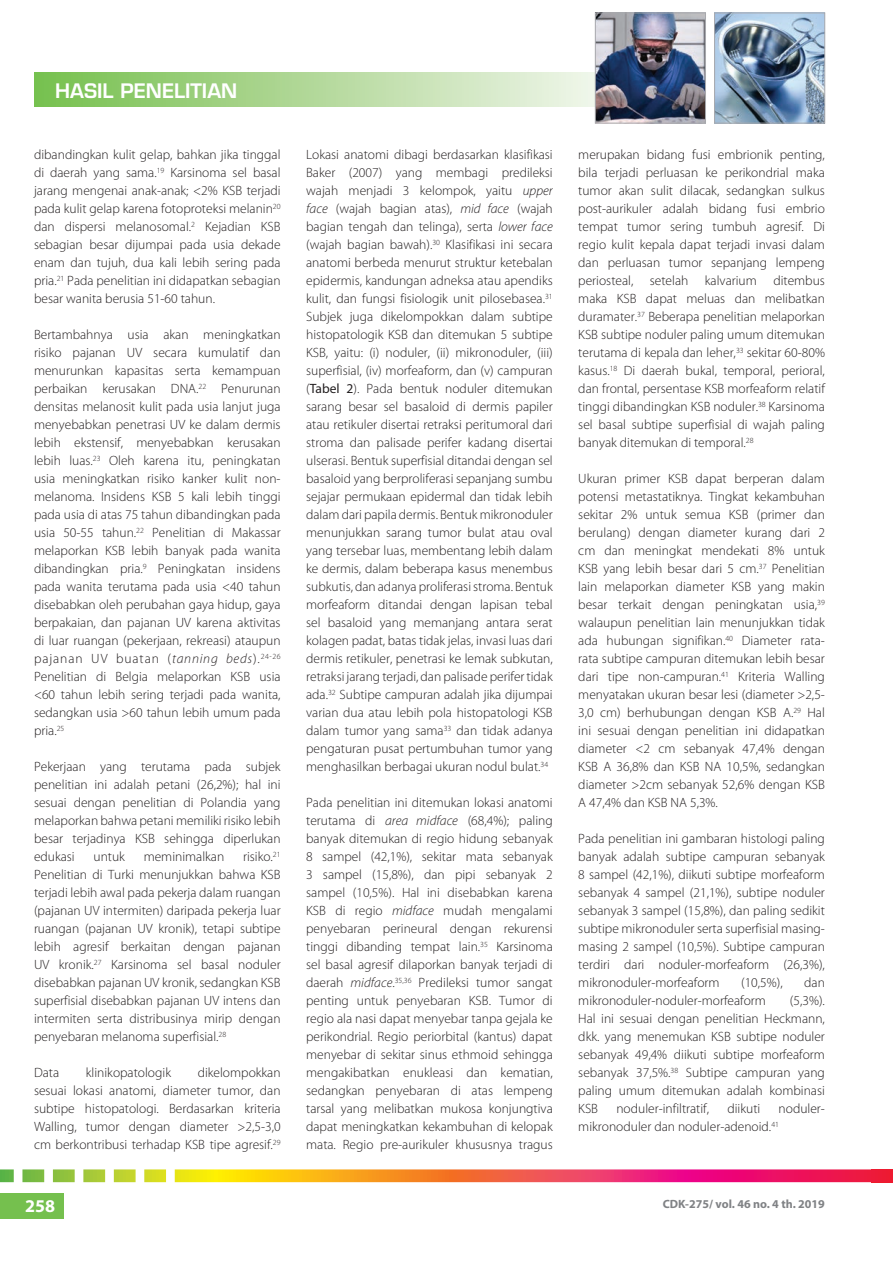
<style>
.page{position:relative;width:893px;height:1263px;background:#fff}
.page>*{position:absolute;margin:0;border:0;box-sizing:border-box;transform-origin:0 0}
.t1{font:600 19.5px "Eurostile LT Std";color:#fff}
.t2{font:700 18px "Myriad Pro";color:#fff}
.t3{font:300 13.5px/18px "Myriad Pro";color:#231f20;text-align:justify}
.t4{font:700 12px "Myriad Pro";color:#808285}
.s1{font-style:italic}
.s2{font-weight:400}
</style>
<div class="page">
<div style="left:34px;top:72px;width:619px;height:35px;background:linear-gradient(to right,#76bf4d,#fcfaf9)"></div>
<img style="left:597px;top:15px;width:107px;height:106px">
<div style="left:595px;top:13px;width:111px;height:110px;border:1px solid #a8a9ad"></div>
<img style="left:716px;top:15px;width:107px;height:106px">
<div style="left:714px;top:13px;width:111px;height:110px;border:1px solid #a8a9ad"></div>
<div style="left:0;top:1193px;width:64px;height:25px;background:#75c04e"></div>
<svg style="left:0;top:1169px;width:893px;height:13px"></svg>
<h1 class="t1" style="left:55px;top:79px;width:184px">HASIL PENELITIAN</h1>
<p class="t3" style="left:34px;top:146px;width:248px">dibandingkan kulit gelap, bahkan jika tinggal di daerah yang sama.<sup>19</sup> Karsinoma sel basal jarang mengenai anak-anak; &lt;2% KSB terjadi pada kulit gelap karena fotoproteksi melanin<sup>20 </sup>dan dispersi melanosomal.<sup>2</sup> Kejadian KSB sebagian besar dijumpai pada usia dekade enam dan tujuh, dua kali lebih sering pada pria.<sup>21</sup> Pada penelitian ini didapatkan sebagian besar wanita berusia 51-60 tahun.</p>
<p class="t3" style="left:34px;top:326px;width:248px">Bertambahnya usia akan meningkatkan risiko pajanan UV secara kumulatif dan menurunkan kapasitas serta kemampuan perbaikan kerusakan DNA.<sup>22</sup> Penurunan densitas melanosit kulit pada usia lanjut juga menyebabkan penetrasi UV ke dalam dermis lebih ekstensif, menyebabkan kerusakan lebih luas.<sup>23</sup> Oleh karena itu, peningkatan usia meningkatkan risiko kanker kulit non&shy;melanoma. Insidens KSB 5 kali lebih tinggi pada usia di atas 75 tahun dibandingkan pada usia 50-55 tahun.<sup>22</sup> Penelitian di Makassar melaporkan KSB lebih banyak pada wanita dibandingkan pria.<sup>9</sup> Peningkatan insidens pada wanita terutama pada usia &lt;40 tahun disebabkan oleh perubahan gaya hidup, gaya berpakaian, dan pajanan UV karena aktivitas di luar ruangan (pekerjaan, rekreasi) ataupun pajanan UV buatan (<span class="s1">tanning beds</span>).<sup>24-26<br></sup>Penelitian di Belgia melaporkan KSB usia &lt;60 tahun lebih sering terjadi pada wanita, sedangkan usia &gt;60 tahun lebih umum pada pria.<sup>25</sup></p>
<p class="t3" style="left:34px;top:758px;width:248px">Pekerjaan yang terutama pada subjek penelitian ini adalah petani (26,2%); hal ini sesuai dengan penelitian di Polandia yang melaporkan bahwa petani memiliki risiko lebih besar terjadinya KSB sehingga diperlukan edukasi</p>
<p class="t3" style="left:34px;top:848px;width:248px;text-indent:209px">risiko.<sup>21<br></sup>Penelitian di Turki menunjukkan bahwa KSB terjadi lebih awal pada pekerja dalam ruangan (pajanan UV intermiten) daripada pekerja luar ruangan (pajanan UV kronik), tetapi subtipe lebih agresif berkaitan dengan pajanan UV kronik.<sup>27</sup> Karsinoma sel basal noduler disebabkan pajanan UV kronik, sedangkan KSB superfisial disebabkan pajanan UV intens dan intermiten serta distribusinya mirip dengan penyebaran melanoma superfisial.<sup>28</sup></p>
<p class="t3" style="left:34px;top:1064px;width:27px">Data</p>
<p class="t3" style="left:86px;top:1064px;width:87px">klinikopatologik</p>
<p class="t3" style="left:93px;top:848px;width:33px">untuk</p>
<p class="t3" style="left:144px;top:848px;width:82px">meminimalkan</p>
<p class="t3" style="left:34px;top:1064px;width:248px;text-indent:164px">dikelompokkan sesuai lokasi anatomi, diameter tumor, dan subtipe histopatologi. Berdasarkan kriteria Walling, tumor dengan diameter &gt;2,5-3,0 cm berkontribusi terhadap KSB tipe agresif.<sup>29</sup></p>
<p class="t3" style="left:306px;top:146px;width:248px">Lokasi anatomi dibagi berdasarkan klasifikasi Baker (2007) yang membagi predileksi wajah menjadi 3 kelompok, yaitu <span class="s1">upper face</span> (wajah bagian atas), <span class="s1">mid face</span> (wajah bagian tengah dan telinga), serta <span class="s1">lower face </span>(wajah bagian bawah).<sup>30</sup> Klasifikasi ini secara anatomi berbeda menurut struktur ketebalan epidermis, kandungan adneksa atau apendiks kulit, dan fungsi fisiologik unit pilosebasea.<sup>31<br></sup>Subjek juga dikelompokkan dalam subtipe histopatologik KSB dan ditemukan 5 subtipe KSB, yaitu: (i) noduler, (ii) mikronoduler, (iii) superfisial, (iv) morfeaform, dan (v) campuran (<span class="s2">Tabel 2</span>). Pada bentuk noduler ditemukan sarang besar sel basaloid di dermis papiler atau retikuler disertai retraksi peritumoral dari stroma dan palisade perifer kadang disertai ulserasi. Bentuk superfisial ditandai dengan sel basaloid yang berproliferasi sepanjang sumbu sejajar permukaan epidermal dan tidak lebih dalam dari papila dermis. Bentuk mikronoduler menunjukkan sarang tumor bulat atau oval yang tersebar luas, membentang lebih dalam ke dermis, dalam beberapa kasus menembus subkutis, dan adanya proliferasi stroma. Bentuk morfeaform ditandai dengan lapisan tebal sel basaloid yang memanjang antara serat kolagen padat, batas tidak jelas, invasi luas dari dermis retikuler, penetrasi ke lemak subkutan, retraksi jarang terjadi, dan palisade perifer tidak ada.<sup>32</sup> Subtipe campuran adalah jika dijumpai varian dua atau lebih pola histopatologi KSB dalam tumor yang sama<sup>33</sup> dan tidak adanya pengaturan pusat pertumbuhan tumor yang menghasilkan berbagai ukuran nodul bulat.<sup>34</sup></p>
<p class="t3" style="left:306px;top:794px;width:248px">Pada penelitian ini ditemukan lokasi anatomi terutama di <span class="s1">area midface</span> (68,4%); paling banyak ditemukan di regio hidung sebanyak 8 sampel (42,1%), sekitar mata sebanyak 3 sampel (15,8%), dan pipi sebanyak 2 sampel (10,5%). Hal ini disebabkan karena KSB di regio <span class="s1">midface</span> mudah mengalami penyebaran perineural dengan rekurensi tinggi dibanding tempat lain.<sup>35</sup> Karsinoma sel basal agresif dilaporkan banyak terjadi di daerah <span class="s1">midface</span>.<sup>35,36</sup> Predileksi tumor sangat penting untuk penyebaran KSB. Tumor di regio ala nasi dapat menyebar tanpa gejala ke perikondrial. Regio periorbital (kantus) dapat menyebar di sekitar sinus ethmoid sehingga mengakibatkan enukleasi dan kematian, sedangkan penyebaran di atas lempeng tarsal yang melibatkan mukosa konjungtiva dapat meningkatkan kekambuhan di kelopak mata. Regio pre-aurikuler khususnya tragus</p>
<p class="t3" style="left:578px;top:146px;width:248px">merupakan bidang fusi embrionik penting, bila terjadi perluasan ke perikondrial maka tumor akan sulit dilacak, sedangkan sulkus post-aurikuler adalah bidang fusi embrio tempat tumor sering tumbuh agresif. Di regio kulit kepala dapat terjadi invasi dalam dan perluasan tumor sepanjang lempeng periosteal, setelah kalvarium ditembus maka KSB dapat meluas dan melibatkan duramater.<sup>37</sup> Beberapa penelitian melaporkan KSB subtipe noduler paling umum ditemukan terutama di kepala dan leher,<sup>33</sup> sekitar 60-80% kasus.<sup>18</sup> Di daerah bukal, temporal, perioral, dan frontal, persentase KSB morfeaform relatif tinggi dibandingkan KSB noduler.<sup>38</sup> Karsinoma sel basal subtipe superfisial di wajah paling banyak ditemukan di temporal.<sup>28</sup></p>
<p class="t3" style="left:578px;top:470px;width:248px">Ukuran primer KSB dapat berperan dalam potensi metastatiknya. Tingkat kekambuhan sekitar 2% untuk semua KSB (primer dan berulang) dengan diameter kurang dari 2 cm dan meningkat mendekati 8% untuk KSB yang lebih besar dari 5 cm.<sup>37</sup> Penelitian lain melaporkan diameter KSB yang makin besar terkait dengan peningkatan usia,<sup>39 </sup>walaupun penelitian lain menunjukkan tidak ada hubungan signifikan.<sup>40</sup> Diameter rata&shy;rata subtipe campuran ditemukan lebih besar dari tipe non-campuran.<sup>41</sup> Kriteria Walling menyatakan ukuran besar lesi (diameter &gt;2,5- 3,0 cm) berhubungan dengan KSB A.<sup>29</sup> Hal ini sesuai dengan penelitian ini didapatkan diameter &lt;2 cm sebanyak 47,4% dengan KSB A 36,8% dan KSB NA 10,5%, sedangkan diameter &gt;2cm sebanyak 52,6% dengan KSB A 47,4% dan KSB NA 5,3%.</p>
<p class="t3" style="left:578px;top:830px;width:248px">Pada penelitian ini gambaran histologi paling banyak adalah subtipe campuran sebanyak 8 sampel (42,1%), diikuti subtipe morfeaform sebanyak 4 sampel (21,1%), subtipe noduler sebanyak 3 sampel (15,8%), dan paling sedikit subtipe mikronoduler serta superfisial masing&shy;masing 2 sampel (10,5%). Subtipe campuran terdiri dari noduler-morfeaform (26,3%), mikronoduler-morfeaform</p>
<p class="t3" style="left:741px;top:974px;width:43px">(10,5%),</p>
<p class="t3" style="left:804px;top:974px;width:22px">dan</p>
<p class="t3" style="left:578px;top:992px;width:189px">mikronoduler-noduler-morfeaform</p>
<p class="t3" style="left:578px;top:992px;width:248px;text-indent:212px">(5,3%).<br>Hal ini sesuai dengan penelitian Heckmann, dkk. yang menemukan KSB subtipe noduler sebanyak 49,4% diikuti subtipe morfeaform sebanyak 37,5%.<sup>38</sup> Subtipe campuran yang paling umum ditemukan adalah kombinasi KSB</p>
<p class="t3" style="left:616px;top:1100px;width:94px">noduler-infiltratif,</p>
<p class="t3" style="left:727px;top:1100px;width:34px">diikuti</p>
<p class="t3" style="left:578px;top:1100px;width:248px;text-indent:200px">noduler&shy;mikronoduler dan noduler-adenoid.<sup>41</sup></p>
<h2 class="t2" style="left:25px;top:1194px;width:31px">258</h2>
<p class="t4" style="left:663px;top:1196px;width:164px">CDK-275/ vol. 46 no. 4 th. 2019</p>
</div>
